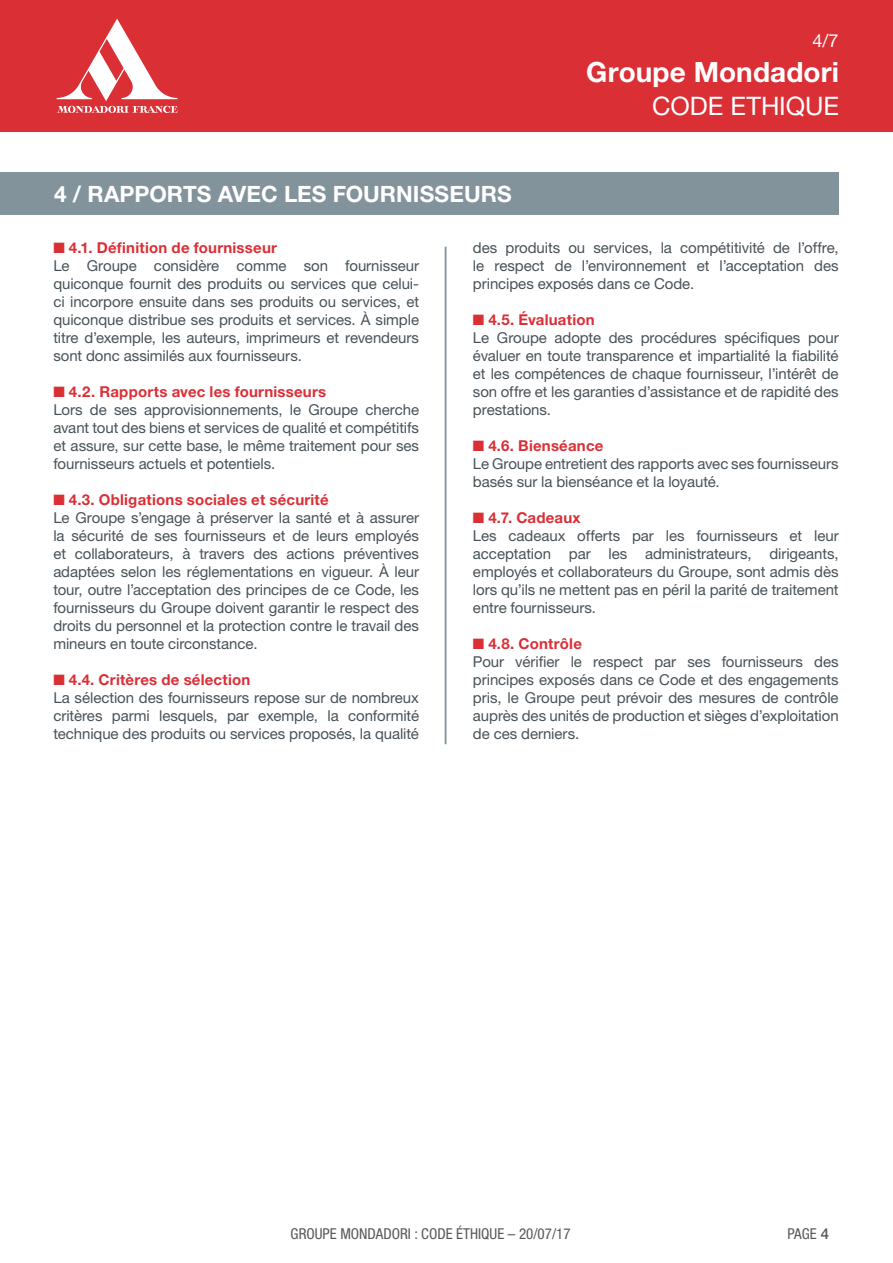
<style>
.page{position:relative;width:893px;height:1263px;background:#fff}
.page>*{position:absolute;margin:0;border:0;box-sizing:border-box;transform-origin:0 0}
.t1{font:700 27.9px "Helvetica Neue LT Std";letter-spacing:.005em;color:#fff}
.t2{font:25.5px "Helvetica Neue LT Std";letter-spacing:-.005em;color:#fff}
.t3{font:700 22.5px "Helvetica Neue LT Std";color:#fff}
.t4{font:18px "Helvetica Neue LT Std";color:#fff}
.t5{font:15px/18px "Helvetica Neue LT Std";letter-spacing:-.005em;color:#485258}
.t6{font:condensed 15px "Helvetica Neue LT Std";color:#58585a}
.s1{color:#db2f36}
.s2{font-weight:700;color:#db2f36}
.s3{font-weight:500;font-stretch:normal}
</style>
<div class="page">
<div style="left:0;top:0;width:893px;height:132px;background:#db2f36"></div>
<svg style="left:57px;top:19px;width:120px;height:94px"></svg>
<div style="left:0;top:173px;width:839px;height:42px;background:#82939c"></div>
<hr style="left:445px;top:247px;width:1px;height:497px;background:#82939c">
<p class="t4" style="left:812px;top:30px;width:28px">4/7</p>
<h3 class="t3" style="left:54px;top:180px;width:459px">4 / RAPPORTS AVEC LES FOURNISSEURS</h3>
<h1 class="t1" style="left:586px;top:55px;width:254px">Groupe Mondadori</h1>
<h2 class="t2" style="left:652px;top:91px;width:188px">CODE ETHIQUE</h2>
<p class="t5" style="left:53px;top:239px;width:367px"><span class="s1">■</span> <span class="s2">4.1. Définition de fournisseur<br></span>Le Groupe considère comme son fournisseur quiconque fournit des produits ou services que celui&shy;ci incorpore ensuite dans ses produits ou services, et quiconque distribue ses produits et services. À simple titre d’exemple, les auteurs, imprimeurs et revendeurs sont donc assimilés aux fournisseurs.</p>
<p class="t5" style="left:53px;top:383px;width:367px"><span class="s1">■</span> <span class="s2">4.2. Rapports avec les fournisseurs<br></span>Lors de ses approvisionnements, le Groupe cherche avant tout des biens et services de qualité et compétitifs et assure, sur cette base, le même traitement pour ses fournisseurs actuels et potentiels.</p>
<p class="t5" style="left:53px;top:491px;width:367px"><span class="s1">■</span> <span class="s2">4.3. Obligations sociales et sécurité<br></span>Le Groupe s’engage à préserver la santé et à assurer la sécurité de ses fournisseurs et de leurs employés et collaborateurs, à travers des actions préventives adaptées selon les réglementations en vigueur. À leur tour, outre l’acceptation des principes de ce Code, les fournisseurs du Groupe doivent garantir le respect des droits du personnel et la protection contre le travail des mineurs en toute circonstance.</p>
<p class="t5" style="left:53px;top:671px;width:367px"><span class="s1">■</span> <span class="s2">4.4. Critères de sélection<br></span>La sélection des fournisseurs repose sur de nombreux critères parmi lesquels, par exemple, la conformité technique des produits ou services proposés, la qualité</p>
<p class="t5" style="left:473px;top:238px;width:367px;text-align:justify">des produits ou services, la compétitivité de l’offre, le respect de l’environnement et l’acceptation des principes exposés dans ce Code.</p>
<p class="t5" style="left:473px;top:310px;width:367px"><span class="s1">■</span> <span class="s2">4.5. Évaluation<br></span>Le Groupe adopte des procédures spécifiques pour évaluer en toute transparence et impartialité la fiabilité et les compétences de chaque fournisseur, l’intérêt de son offre et les garanties d’assistance et de rapidité des prestations.</p>
<p class="t5" style="left:473px;top:436px;width:367px"><span class="s1">■</span> <span class="s2">4.6. Bienséance<br></span>Le Groupe entretient des rapports avec ses fournisseurs basés sur la bienséance et la loyauté.</p>
<p class="t5" style="left:473px;top:508px;width:367px"><span class="s1">■</span> <span class="s2">4.7. Cadeaux<br></span>Les cadeaux offerts par les fournisseurs et leur acceptation par les administrateurs, dirigeants, employés et collaborateurs du Groupe, sont admis dès lors qu’ils ne mettent pas en péril la parité de traitement entre fournisseurs.</p>
<p class="t5" style="left:473px;top:634px;width:367px"><span class="s1">■</span> <span class="s2">4.8. Contrôle<br></span>Pour vérifier le respect par ses fournisseurs des principes exposés dans ce Code et des engagements pris, le Groupe peut prévoir des mesures de contrôle auprès des unités de production et sièges d’exploitation de ces derniers.</p>
<p class="t6" style="left:291px;top:1224px;width:281px">GROUPE MONDADORI : CODE ÉTHIQUE – 20/07/17</p>
<p class="t6" style="left:787px;top:1224px;width:43px">PAGE <span class="s3">4</span></p>
</div>
